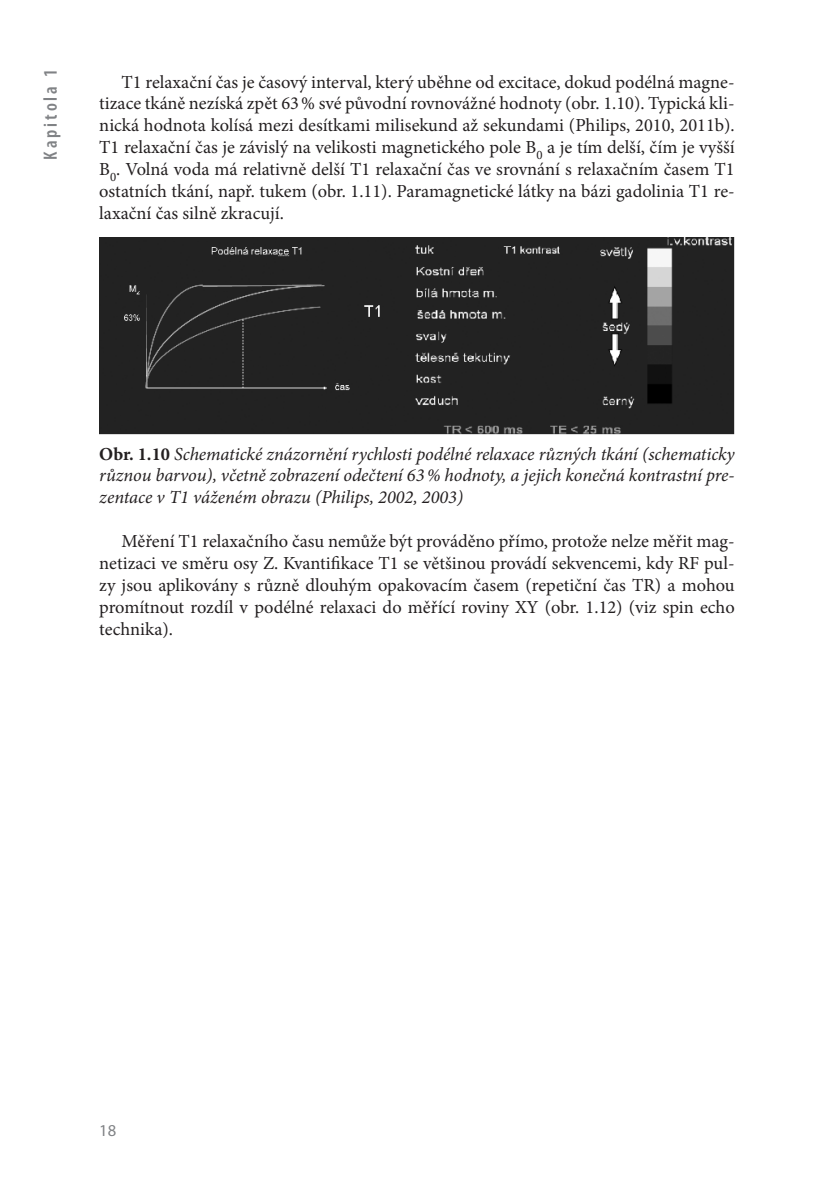
<style>
.page{position:relative;width:829px;height:1191px;background:#fff}
.page>*{position:absolute;margin:0;border:0;box-sizing:border-box;transform-origin:0 0}
.t1{font:600 condensed 19.25px "Myriad Pro";letter-spacing:.15em;color:#808285}
.t2{font:18.38px/21.9px "Minion Pro";color:#231f20;text-align:justify}
.t3{font:italic 18.38px/21.9px "Minion Pro";letter-spacing:-.005em;color:#231f20;text-align:justify}
.t4{font:16.62px "Myriad Pro";color:#808285}
.s1{font-weight:700;font-style:normal}
</style>
<div class="page">
<img style="left:99px;top:237px;width:635px;height:197px">
<p class="t1" style="left:40px;top:160px;width:92px;rotate:-90deg">Kapitola 1</p>
<p class="t2" style="left:99px;top:71px;width:637px;text-indent:22px">T1 relaxační čas je časový interval, který uběhne od excitace, dokud podélná magne&shy;tizace tkáně nezíská zpět 63% své původní rovnovážné hodnoty (obr. 1.10). Typická kli&shy;nická hodnota kolísá mezi desítkami milisekund až sekundami (Philips, 2010, 2011b).<br>T1 relaxační čas je závislý na velikosti magnetického pole B<sub>0</sub> a je tím delší, čím je vyšší B<sub>0</sub>. Volná voda má relativně delší T1 relaxační čas ve srovnání s relaxačním časem T1 ostatních tkání, např. tukem (obr. 1.11). Paramagnetické látky na bázi gadolinia T1 re&shy;laxační čas silně zkracují.</p>
<p class="t3" style="left:99px;top:443px;width:636px"><span class="s1">Obr. 1.10</span> Schematické znázornění rychlosti podélné relaxace různých tkání (schematicky různou barvou), včetně zobrazení odečtení 63% hodnoty, a jejich konečná kontrastní pre&shy;zentace v T1 váženém obrazu (Philips, 2002, 2003)</p>
<p class="t2" style="left:99px;top:530px;width:636px;text-indent:22px">Měření T1 relaxačního času nemůže být prováděno přímo, protože nelze měřit mag&shy;netizaci ve směru osy Z. Kvantifikace T1 se většinou provádí sekvencemi, kdy RF pul&shy;zy jsou aplikovány s různě dlouhým opakovacím časem (repetiční čas TR) a mohou promítnout rozdíl v podélné relaxaci do měřící roviny XY (obr. 1.12) (viz spin echo technika).</p>
<p class="t4" style="left:99px;top:1120px;width:19px">18</p>
</div>
